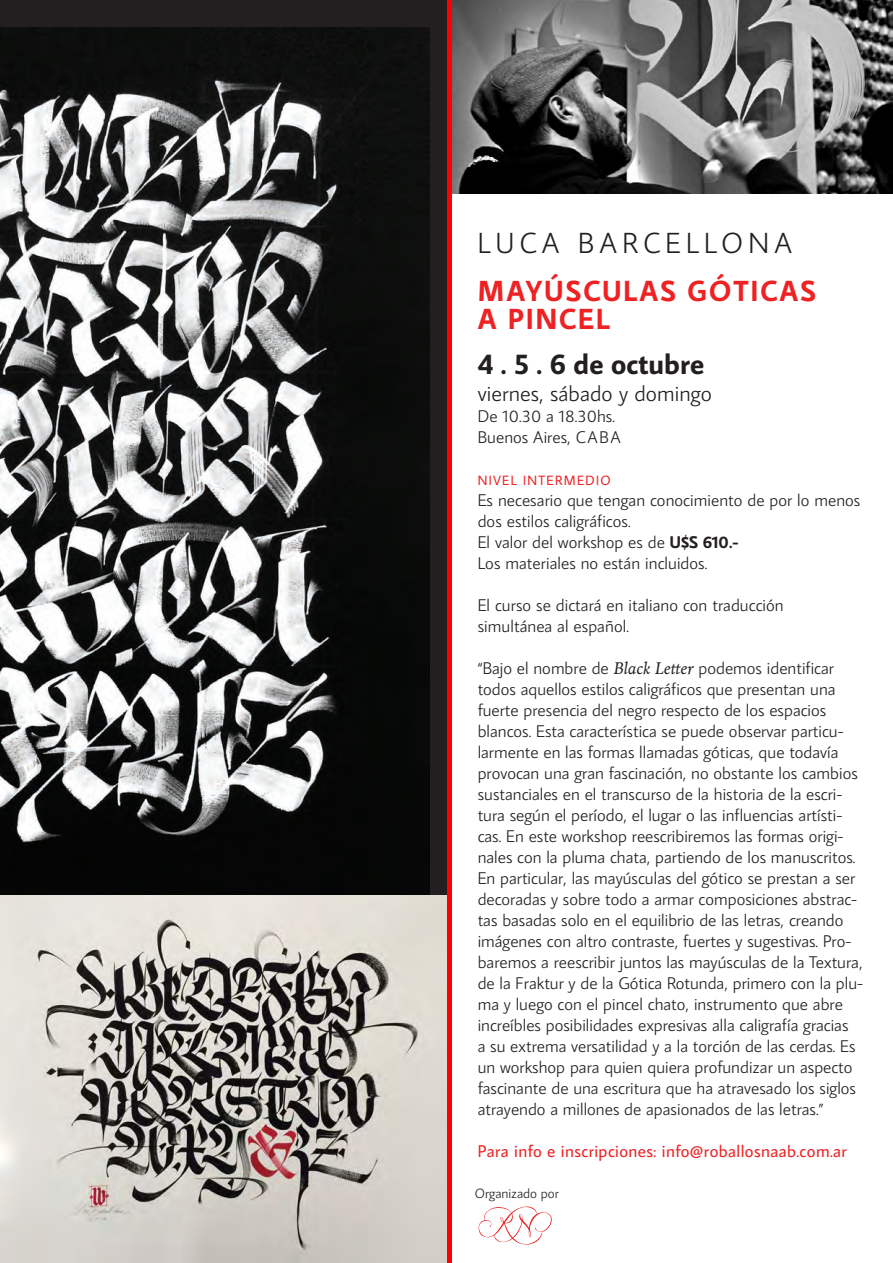
<style>
.page{position:relative;width:893px;height:1263px;background:#fff}
.page>*{position:absolute;margin:0;border:0;box-sizing:border-box;transform-origin:0 0}
.t1{font:700 29.1px "Median Sans";letter-spacing:.075em;color:#ee2123}
.t2{font:300 29.1px "Median Sans";letter-spacing:.18em;color:#231f20}
.t3{font:700 29.1px "Median Sans";letter-spacing:.005em;color:#231f20}
.t4{font:300 21.9px "Median Sans";letter-spacing:.005em;color:#231f20}
.t5{font:300 16.95px/21px "Median Sans";color:#231f20}
.t6{font:16.95px "Median Sans";letter-spacing:.025em;color:#ee2123}
.t7{font:13.5px "Median Sans";letter-spacing:.1em;color:#ee2123}
.t8{font:300 13.5px "Median Sans";color:#231f20}
.s1{font-weight:700}
.s2{font-family:"Median";font-weight:400;font-style:italic}
</style>
<div class="page">
<div style="left:1px;top:0;width:447px;height:896px;background:#231f20"></div>
<svg style="left:479px;top:1206px;width:73px;height:39px"></svg>
<img style="left:0;top:28px;width:429px;height:867px">
<img style="left:0;top:895px;width:447px;height:368px">
<img style="left:452px;top:0;width:441px;height:193px">
<div style="left:447px;top:0;width:5px;height:1263px;background:#ff0002"></div>
<p class="t2" style="left:478px;top:223px;width:316px">LUCA BARCELLONA</p>
<p class="t1" style="left:478px;top:270px;width:340px">MAYÚSCULAS GÓTICAS</p>
<p class="t1" style="left:478px;top:299px;width:134px">A PINCEL</p>
<p class="t3" style="left:478px;top:344px;width:228px">4 . 5 . 6 de octubre</p>
<p class="t4" style="left:478px;top:379px;width:236px">viernes, sábado y domingo</p>
<p class="t5" style="left:478px;top:405px;width:139px">De 10.30 a 18.30hs.</p>
<p class="t5" style="left:478px;top:426px;width:145px">Buenos Aires, CABA</p>
<p class="t7" style="left:478px;top:471px;width:135px">NIVEL INTERMEDIO</p>
<p class="t5" style="left:478px;top:489px;width:384px">Es necesario que tengan conocimiento de por lo menos dos estilos caligráficos.</p>
<p class="t5" style="left:478px;top:531px;width:262px">El valor del workshop es de <span class="s1">U$S 610.-</span></p>
<p class="t5" style="left:478px;top:552px;width:231px">Los materiales no están incluidos.</p>
<p class="t5" style="left:478px;top:594px;width:307px">El curso se dictará en italiano con traducción</p>
<p class="t5" style="left:478px;top:615px;width:153px">simultánea al español.</p>
<p class="t5" style="left:478px;top:657px;width:382px">“Bajo el nombre de <span class="s2">Black Letter</span> podemos identificar todos aquellos estilos caligráficos que presentan una fuerte presencia del negro respecto de los espacios blancos. Esta característica se puede observar particu&shy;larmente en las formas llamadas góticas, que todavía provocan una gran fascinación, no obstante los cambios sustanciales en el transcurso de la historia de la escri-</p>
<p class="t5" style="left:478px;top:805px;width:387px">tura según el período, el lugar o las influencias artísti&shy;cas. En este workshop reescribiremos las formas origi&shy;nales con la pluma chata, partiendo de los manuscritos.<br>En particular, las mayúsculas del gótico se prestan a ser decoradas y sobre todo a armar composiciones abstrac&shy;tas basadas solo en el equilibrio de las letras, creando imágenes con altro contraste, fuertes y sugestivas. Pro&shy;baremos a reescribir juntos las mayúsculas de la Textura, de la Fraktur y de la Gótica Rotunda, primero con la plu&shy;ma y luego con el pincel chato, instrumento que abre increíbles posibilidades expresivas alla caligrafía gracias<br>a su extrema versatilidad y a la torción de las cerdas. Es un workshop para quien quiera profundizar un aspecto fascinante de una escritura que ha atravesado los siglos atrayendo a millones de apasionados de las letras.”</p>
<p class="t6" style="left:478px;top:1140px;width:371px">Para info e inscripciones: info@roballosnaab.com.ar</p>
<p class="t8" style="left:475px;top:1184px;width:85px">Organizado por</p>
</div>
